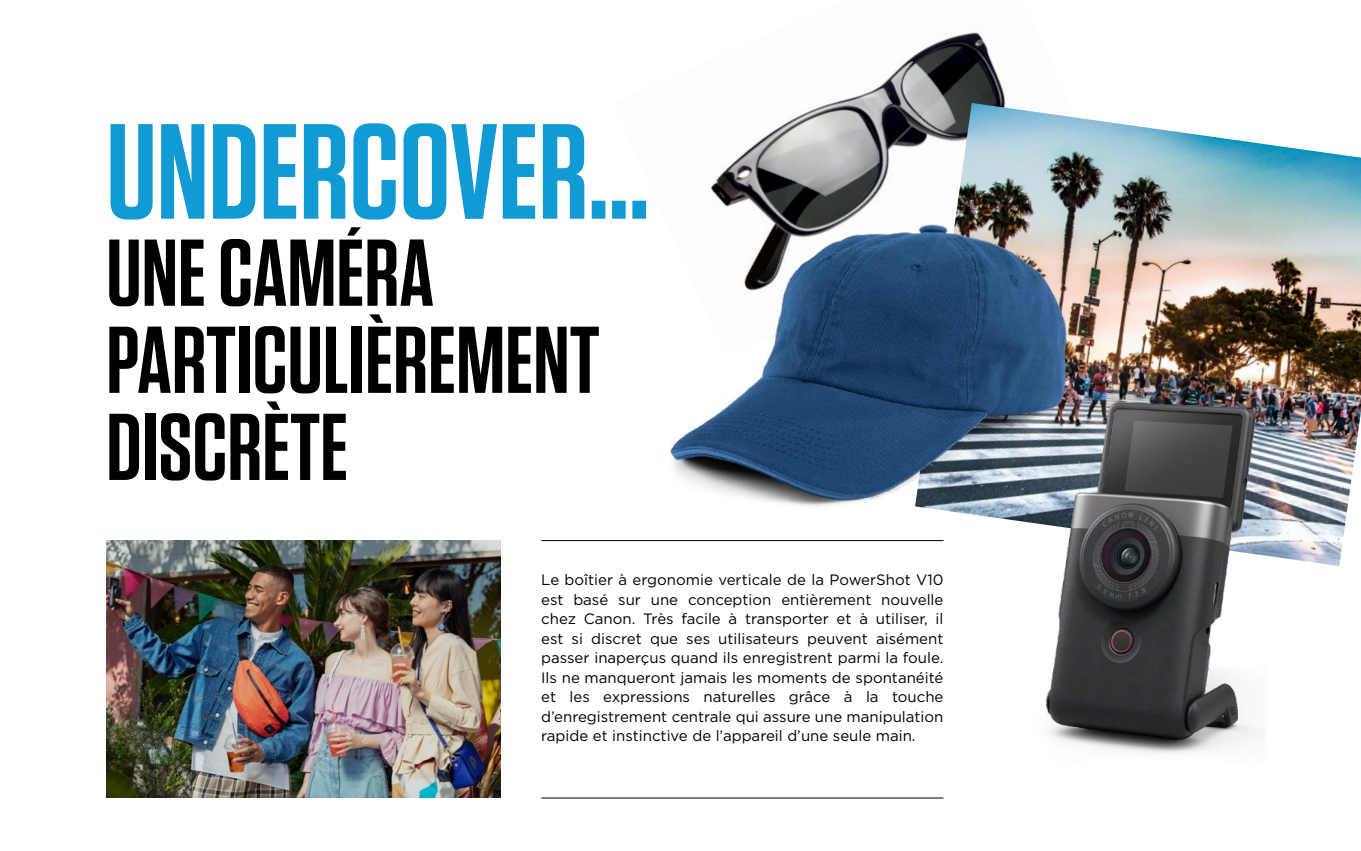
<style>
.page{position:relative;width:1361px;height:851px;background:#fff}
.page>*{position:absolute;margin:0;border:0;box-sizing:border-box;transform-origin:0 0}
.t1{font:600 135px "Tungsten";color:#119ad4}
.t2{font:600 94.5px/87px "Tungsten";color:#000}
.t3{font:15px/19.5px "Gotham";color:#000;text-align:justify}
</style>
<div class="page">
<img style="left:716px;top:32px;width:290px;height:148px">
<img style="left:915px;top:103px;width:446px;height:463px">
<img style="left:670px;top:180px;width:465px;height:342px">
<img style="left:1032px;top:381px;width:248px;height:374px">
<img style="left:106px;top:540px;width:395px;height:257px">
<hr style="left:541px;top:540px;width:402px;height:1px;background:#000">
<hr style="left:541px;top:797px;width:402px;height:1px;background:#000">
<h1 class="t1" style="left:106px;top:101px;width:544px">UNDERCOVER…</h1>
<h2 class="t2" style="left:106px;top:231px;width:495px">UNE CAMÉRA<br>PARTICULIÈREMENT<br>DISCRÈTE</h2>
<p class="t3" style="left:541px;top:569px;width:404px">Le boîtier à ergonomie verticale de la PowerShot V10 est basé sur une conception entièrement nouvelle chez Canon. Très facile à transporter et à utiliser, il est si discret que ses utilisateurs peuvent aisément passer inaperçus quand ils enregistrent parmi la foule.<br>Ils ne manqueront jamais les moments de spontanéité et les expressions naturelles grâce à la touche d’enregistrement centrale qui assure une manipulation rapide et instinctive de l’appareil d’une seule main.</p>
</div>
